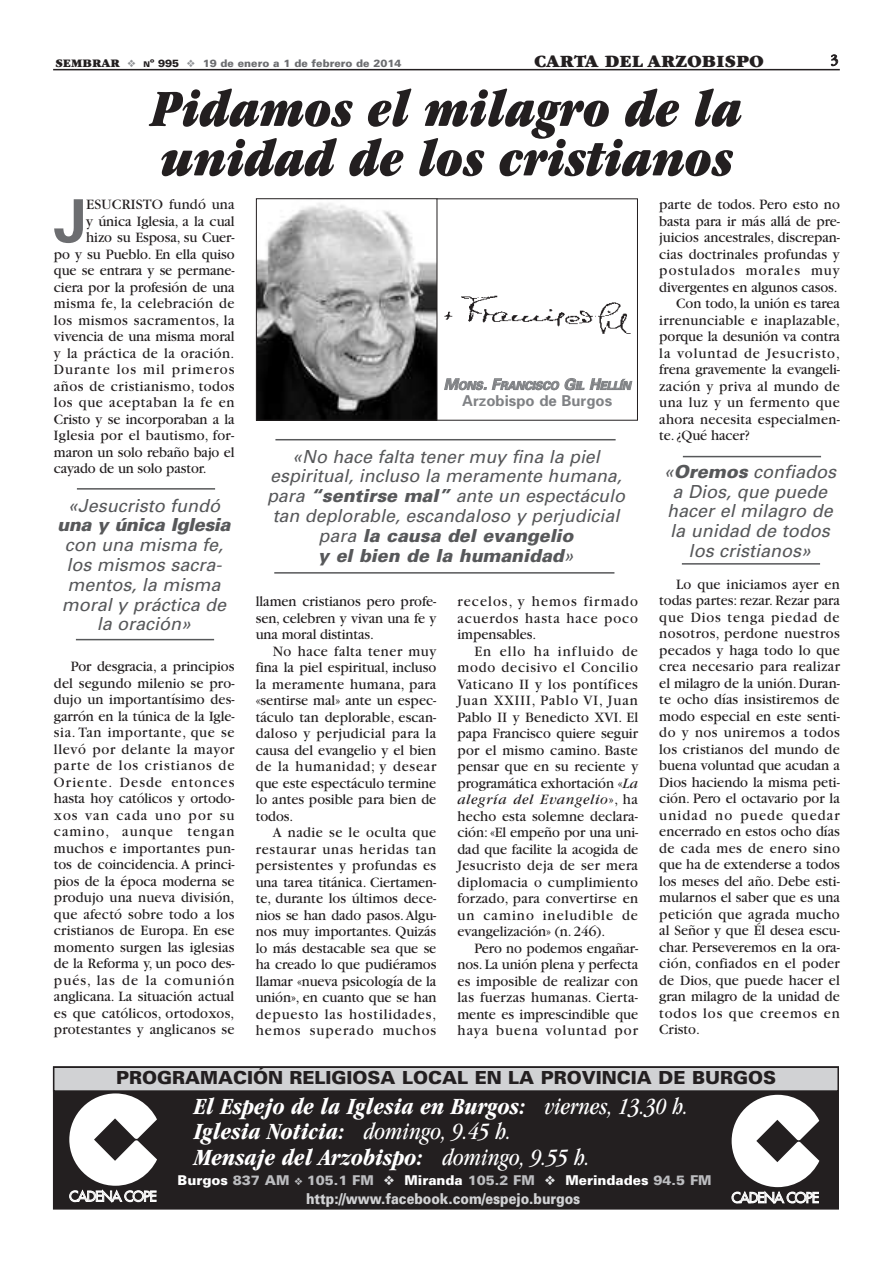
<style>
.page{position:relative;width:893px;height:1263px;background:#fff}
.page>*{position:absolute;margin:0;border:0;box-sizing:border-box;transform-origin:0 0}
.t1{font:700 59.4px "Univers";color:#6c6d70}
.t2{font:italic ultra-condensed 54px/49.5px "Garamond";color:#231f20}
.t3{font:italic 700 condensed 24px/25.5px "Garamond";color:#fff}
.t4{font:italic 18px/19.8px "Univers";color:#57585a;text-align:center}
.t5{font:900 18px "Univers";color:#231f20}
.t6{font:900 18px "Garamond";color:#231f20}
.t7{font:italic 900 18px "Univers";letter-spacing:-.02em;color:#57585a}
.t8{font:15px/16.5px "Garamond";letter-spacing:.005em;color:#231f20;text-align:justify;scale:.96 1}
.t9{font:15px "Garamond";letter-spacing:.025em;color:#231f20;scale:.96 1}
.t10{font:15px "Garamond";letter-spacing:.035em;color:#231f20;scale:.96 1}
.t11{font:15px "Garamond";letter-spacing:.075em;color:#231f20;scale:.96 1}
.t12{font:900 15px "Univers";color:#d1d2d4;scale:.85 1}
.t13{font:15px "Garamond";letter-spacing:.03em;color:#231f20;scale:.96 1}
.t14{font:15px "Garamond";letter-spacing:.07em;color:#231f20;scale:.96 1}
.t15{font:15px "Garamond";letter-spacing:.045em;color:#231f20;scale:.96 1}
.t16{font:15px "Garamond";letter-spacing:.005em;color:#231f20}
.t17{font:700 15px "Univers";color:#808285}
.t18{font:900 13.5px "Univers";color:#bcbdc0}
.t19{font:italic 700 11.25px "Univers";letter-spacing:-.005em;color:#808285}
.t20{font:900 10.5px "Univers";color:#6c6d70}
.s1{font-family:"Garamond";font-size:12px;color:#231f20}
.s2{color:#939598}
.s3{font-size:7.8px;color:#231f20}
.s4{color:#231f20}
.s5{font-size:15px}
.s6{font-weight:900}
.s7{font-style:italic}
.s8{font-weight:400}
.s9{color:#fff}
.s10{color:#e6e7e9}
</style>
<div class="page">
<hr style="left:53px;top:69px;width:787px;height:1px;background:#231f20">
<div style="left:54px;top:1068px;width:783px;height:140px;background:#231f20"></div>
<div style="left:53px;top:1066px;width:786px;height:143px;border:2px solid #231f20"></div>
<svg style="left:69px;top:1093px;width:88px;height:109px"></svg>
<div style="left:54px;top:1068px;width:783px;height:22px;background:#d1d2d4"></div>
<div style="left:53px;top:1066px;width:786px;height:26px;border:2px solid #231f20"></div>
<svg style="left:732px;top:1095px;width:87px;height:109px"></svg>
<hr style="left:682px;top:563px;width:138px;height:2px;background:#57585a">
<hr style="left:683px;top:456px;width:138px;height:1px;background:#57585a">
<hr style="left:76px;top:639px;width:138px;height:1px;background:#57585a">
<hr style="left:77px;top:488px;width:138px;height:2px;background:#57585a">
<div style="left:436px;top:198px;width:202px;height:223px;border:1px solid #231f20"></div>
<img style="left:258px;top:203px;width:177px;height:216px">
<div style="left:256px;top:198px;width:181px;height:223px;border:1px solid #231f20"></div>
<img style="left:444px;top:295px;width:187px;height:39px">
<hr style="left:275px;top:439px;width:341px;height:1px;background:#57585a">
<hr style="left:274px;top:572px;width:340px;height:2px;background:#57585a">
<p class="t20" style="left:55px;top:59px;width:348px"><span class="s1">SEMBRAR</span> <span class="s2">❖</span> <span class="s3">N</span><span class="s4">º 995</span> <span class="s2">❖</span> 19 de enero a 1 de febrero de 2014</p>
<p class="t6" style="left:534px;top:55px;width:231px">CARTA DEL ARZOBISPO</p>
<p class="t16" style="left:831px;top:55px;width:9px">3</p>
<h2 class="t2" style="left:152px;top:88px;width:592px">Pidamos el milagro de la unidad de los cristianos</h2>
<h1 class="t1" style="left:54px;top:199px;width:35px">J</h1>
<p class="t16" style="left:86px;top:199px;width:150px">ESUCRISTO fundó una</p>
<p class="t8" style="left:86px;top:214px;width:156px">y única Iglesia, a la cual</p>
<p class="t8" style="left:86px;top:231px;width:156px">hizo su Esposa, su Cuer-</p>
<p class="t8" style="left:54px;top:247px;width:190px">po y su Pueblo. En ella quiso</p>
<p class="t8" style="left:54px;top:264px;width:190px">que se entrara y se permane-</p>
<p class="t8" style="left:54px;top:280px;width:190px">ciera por la profesión de una</p>
<p class="t9" style="left:54px;top:298px;width:190px">misma fe, la celebración de</p>
<p class="t10" style="left:54px;top:315px;width:190px">los mismos sacramentos, la</p>
<p class="t8" style="left:54px;top:330px;width:190px">vivencia de una misma moral</p>
<p class="t10" style="left:54px;top:348px;width:190px">y la práctica de la oración.</p>
<p class="t11" style="left:54px;top:364px;width:190px">Durante los mil primeros</p>
<p class="t13" style="left:54px;top:381px;width:190px">años de cristianismo, todos</p>
<p class="t15" style="left:54px;top:397px;width:190px">los que aceptaban la fe en</p>
<p class="t8" style="left:54px;top:412px;width:190px">Cristo y se incorporaban a la</p>
<p class="t9" style="left:54px;top:430px;width:189px">Iglesia por el bautismo, for-</p>
<p class="t8" style="left:54px;top:445px;width:190px">maron un solo rebaño bajo el</p>
<p class="t8" style="left:54px;top:462px;width:161px">cayado de un solo pastor.</p>
<p class="t4" style="left:68px;top:497px;width:154px">«Jesucristo fundó</p>
<p class="t7" style="left:57px;top:518px;width:175px">una y única Iglesia</p>
<p class="t4" style="left:62px;top:536px;width:166px">con una misma fe, los mismos sacra&shy;mentos, la misma moral y práctica de la oración»</p>
<p class="t8" style="left:54px;top:660px;width:190px;text-indent:17px">Por desgracia, a principios del segundo milenio se pro&shy;dujo un importantísimo des&shy;garrón en la túnica de la Igle&shy;sia. Tan importante, que se llevó por delante la mayor parte de los cristianos de Oriente. Desde entonces hasta hoy católicos y ortodo&shy;xos van cada uno por su camino, aunque tengan muchos e importantes pun&shy;tos de coincidencia. A princi&shy;pios de la época moderna se produjo una nueva división, que afectó sobre todo a los cristianos de Europa. En ese momento surgen las iglesias de la Reforma y, un poco des&shy;pués, las de la comunión anglicana. La situación actual es que católicos, ortodoxos, protestantes y anglicanos se</p>
<p class="t19" style="left:444px;top:381px;width:188px"><span class="s5">M</span>ONS<span class="s5">. F</span>RANCISCO <span class="s5">G</span>IL <span class="s5">H</span>ELLÍN</p>
<p class="t17" style="left:462px;top:395px;width:152px">Arzobispo de Burgos</p>
<p class="t4" style="left:267px;top:448px;width:359px">«No hace falta tener muy fina la piel espiritual, incluso la meramente humana, para <span class="s6">“sentirse mal”</span> ante un espectáculo tan deplorable, escandaloso y perjudicial para <span class="s6">la causa del evangelio<br>y el bien de la humanidad</span>»</p>
<p class="t8" style="left:256px;top:594px;width:190px">llamen cristianos pero profe&shy;sen, celebren y vivan una fe y una moral distintas.</p>
<p class="t8" style="left:256px;top:644px;width:190px;text-indent:17px">No hace falta tener muy fina la piel espiritual, incluso la meramente humana, para «sentirse mal» ante un espec&shy;táculo tan deplorable, escan&shy;daloso y perjudicial para la causa del evangelio y el bien de la humanidad; y desear que este espectáculo termine lo antes posible para bien de todos.</p>
<p class="t8" style="left:256px;top:825px;width:190px;text-indent:17px">A nadie se le oculta que restaurar unas heridas tan persistentes y profundas es una tarea titánica. Ciertamen&shy;te, durante los últimos dece&shy;nios se han dado pasos. Algu&shy;nos muy importantes. Quizás lo más destacable sea que se ha creado lo que pudiéramos llamar «nueva psicología de la unión», en cuanto que se han depuesto las hostilidades, hemos superado muchos</p>
<p class="t8" style="left:457px;top:594px;width:190px">recelos, y hemos firmado acuerdos hasta hace poco impensables.</p>
<p class="t8" style="left:457px;top:644px;width:190px;text-indent:17px">En ello ha influido de modo decisivo el Concilio Vaticano II y los pontífices Juan XXIII, Pablo VI, Juan Pablo II y Benedicto XVI. El papa Francisco quiere seguir por el mismo camino. Baste pensar que en su reciente y programática exhortación «<span class="s7">La alegría del Evangelio</span>», ha hecho esta solemne declara&shy;ción: «El empeño por una uni&shy;dad que facilite la acogida de Jesucristo deja de ser mera diplomacia o cumplimiento forzado, para convertirse en un camino ineludible de evangelización» (n. 246).</p>
<p class="t8" style="left:457px;top:941px;width:190px;text-indent:17px">Pero no podemos engañar&shy;nos. La unión plena y perfecta es imposible de realizar con las fuerzas humanas. Cierta&shy;mente es imprescindible que haya buena voluntad por</p>
<p class="t8" style="left:659px;top:198px;width:190px">parte de todos. Pero esto no</p>
<p class="t8" style="left:659px;top:214px;width:190px">basta para ir más allá de pre-</p>
<p class="t8" style="left:659px;top:231px;width:190px">juicios ancestrales, discrepan-</p>
<p class="t8" style="left:659px;top:247px;width:189px">cias doctrinales profundas y</p>
<p class="t11" style="left:659px;top:265px;width:190px">postulados morales muy</p>
<p class="t8" style="left:659px;top:280px;width:187px">divergentes en algunos casos.</p>
<p class="t8" style="left:676px;top:297px;width:172px">Con todo, la unión es tarea</p>
<p class="t9" style="left:659px;top:315px;width:190px">irrenunciable e inaplazable,</p>
<p class="t8" style="left:659px;top:330px;width:190px">porque la desunión va contra</p>
<p class="t14" style="left:659px;top:348px;width:190px">la voluntad de Jesucristo,</p>
<p class="t8" style="left:659px;top:363px;width:190px">frena gravemente la evangeli-</p>
<p class="t8" style="left:659px;top:379px;width:189px">zación y priva al mundo de</p>
<p class="t10" style="left:659px;top:397px;width:190px">una luz y un fermento que</p>
<p class="t8" style="left:659px;top:412px;width:190px">ahora necesita especialmen-</p>
<p class="t8" style="left:659px;top:429px;width:96px">te. ¿Qué hacer?</p>
<p class="t4" style="left:664px;top:463px;width:174px">«<span class="s6">Oremos</span> confiados a Dios, que puede hacer el milagro de la unidad de todos los cristianos»</p>
<p class="t8" style="left:659px;top:577px;width:190px;text-indent:17px">Lo que iniciamos ayer en todas partes: rezar. Rezar para que Dios tenga piedad de nosotros, perdone nuestros pecados y haga todo lo que crea necesario para realizar el milagro de la unión. Duran&shy;te ocho días insistiremos de modo especial en este senti&shy;do y nos uniremos a todos los cristianos del mundo de buena voluntad que acudan a Dios haciendo la misma peti&shy;ción. Pero el octavario por la unidad no puede quedar encerrado en estos ocho días de cada mes de enero sino que ha de extenderse a todos los meses del año. Debe esti&shy;mularnos el saber que es una petición que agrada mucho al Señor y que Él desea escu&shy;char. Perseveremos en la ora&shy;ción, confiados en el poder de Dios, que puede hacer el gran milagro de la unidad de todos los que creemos en Cristo.</p>
<p class="t5" style="left:116px;top:1071px;width:661px">PROGRAMACIÓN RELIGIOSA LOCAL EN LA PROVINCIA DE BURGOS</p>
<h3 class="t3" style="left:194px;top:1095px;width:496px">El Espejo de la Iglesia en Burgos: <span class="s8">viernes, 13.30 h.<br></span>Iglesia Noticia: <span class="s8">domingo, 9.45 h.<br></span>Mensaje del Arzobispo: <span class="s8">domingo, 9.55 h.</span></h3>
<p class="t12" style="left:306px;top:1193px;width:324px">http://www.facebook.com/espejo.burgos</p>
<p class="t18" style="left:178px;top:1175px;width:536px"><span class="s9">Burgos</span> 837 AM ❖ 105.1 FM <span class="s10">❖</span> <span class="s9">Miranda</span> 105.2 FM <span class="s10">❖</span> <span class="s9">Merindades</span> 94.5 FM</p>
</div>
